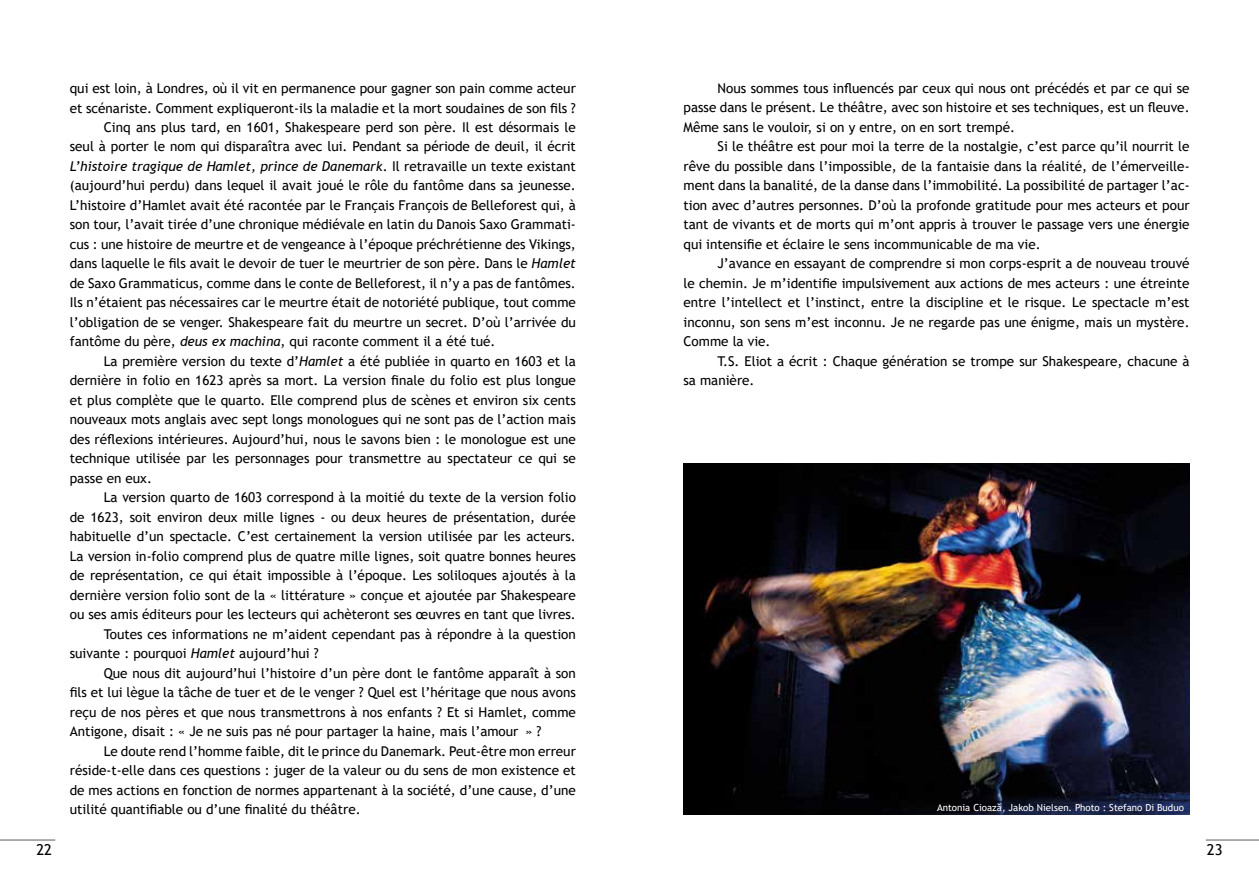
<style>
.page{position:relative;width:1259px;height:893px;background:#fff}
.page>*{position:absolute;margin:0;border:0;box-sizing:border-box;transform-origin:0 0}
.t1{font:15px "Trebuchet MS";color:#000}
.t2{font:13.5px/19.5px "Trebuchet MS";color:#000;text-align:justify}
.t3{font:italic 13.5px "Trebuchet MS";color:#000}
.t4{font:9.75px "Trebuchet MS";color:#fff}
.s1{font-style:normal}
.s2{font-style:italic}
</style>
<div class="page">
<hr style="left:0;top:840px;width:55px;height:1px;background:#000">
<hr style="left:1205px;top:840px;width:54px;height:1px;background:#000">
<img style="left:683px;top:464px;width:506px;height:351px">
<p class="t2" style="left:70px;top:78px;width:507px">qui est loin, à Londres, où il vit en permanence pour gagner son pain comme acteur</p>
<p class="t2" style="left:70px;top:98px;width:507px">et scénariste. Comment expliqueront-ils la maladie et la mort soudaines de son fils ?</p>
<p class="t2" style="left:104px;top:117px;width:473px">Cinq ans plus tard, en 1601, Shakespeare perd son père. Il est désormais le</p>
<p class="t2" style="left:70px;top:137px;width:507px">seul à porter le nom qui disparaîtra avec lui. Pendant sa période de deuil, il écrit</p>
<p class="t3" style="left:70px;top:158px;width:507px">L’histoire tragique de Hamlet, prince de Danemark<span class="s1">. Il retravaille un texte existant</span></p>
<p class="t2" style="left:70px;top:176px;width:507px">(aujourd’hui perdu) dans lequel il avait joué le rôle du fantôme dans sa jeunesse.</p>
<p class="t2" style="left:70px;top:195px;width:507px">L’histoire d’Hamlet avait été racontée par le Français François de Belleforest qui, à</p>
<p class="t2" style="left:70px;top:215px;width:507px">son tour, l’avait tirée d’une chronique médiévale en latin du Danois Saxo Grammati-</p>
<p class="t2" style="left:70px;top:234px;width:507px">cus : une histoire de meurtre et de vengeance à l’époque préchrétienne des Vikings,</p>
<p class="t2" style="left:70px;top:254px;width:507px">dans laquelle le fils avait le devoir de tuer le meurtrier de son père. Dans le <span class="s2">Hamlet</span></p>
<p class="t2" style="left:70px;top:273px;width:507px">de Saxo Grammaticus, comme dans le conte de Belleforest, il n’y a pas de fantômes.</p>
<p class="t2" style="left:70px;top:293px;width:507px">Ils n’étaient pas nécessaires car le meurtre était de notoriété publique, tout comme</p>
<p class="t2" style="left:70px;top:312px;width:507px">l’obligation de se venger. Shakespeare fait du meurtre un secret. D’où l’arrivée du</p>
<p class="t2" style="left:70px;top:332px;width:427px">fantôme du père, <span class="s2">deus ex machina</span>, qui raconte comment il a été tué.</p>
<p class="t2" style="left:104px;top:351px;width:473px">La première version du texte d’<span class="s2">Hamlet</span> a été publiée in quarto en 1603 et la</p>
<p class="t2" style="left:70px;top:371px;width:507px">dernière in folio en 1623 après sa mort. La version finale du folio est plus longue</p>
<p class="t2" style="left:70px;top:390px;width:507px">et plus complète que le quarto. Elle comprend plus de scènes et environ six cents</p>
<p class="t2" style="left:70px;top:410px;width:507px">nouveaux mots anglais avec sept longs monologues qui ne sont pas de l’action mais</p>
<p class="t2" style="left:70px;top:429px;width:507px">des réflexions intérieures. Aujourd’hui, nous le savons bien : le monologue est une</p>
<p class="t2" style="left:70px;top:449px;width:507px">technique utilisée par les personnages pour transmettre au spectateur ce qui se</p>
<p class="t2" style="left:70px;top:468px;width:84px">passe en eux.</p>
<p class="t2" style="left:104px;top:488px;width:473px">La version quarto de 1603 correspond à la moitié du texte de la version folio</p>
<p class="t2" style="left:70px;top:507px;width:507px">de 1623, soit environ deux mille lignes - ou deux heures de présentation, durée</p>
<p class="t2" style="left:70px;top:527px;width:507px">habituelle d’un spectacle. C’est certainement la version utilisée par les acteurs.</p>
<p class="t2" style="left:70px;top:546px;width:507px">La version in-folio comprend plus de quatre mille lignes, soit quatre bonnes heures</p>
<p class="t2" style="left:70px;top:566px;width:507px">de représentation, ce qui était impossible à l’époque. Les soliloques ajoutés à la</p>
<p class="t2" style="left:70px;top:585px;width:507px">dernière version folio sont de la « littérature » conçue et ajoutée par Shakespeare</p>
<p class="t2" style="left:70px;top:605px;width:507px">ou ses amis éditeurs pour les lecteurs qui achèteront ses œuvres en tant que livres.</p>
<p class="t2" style="left:104px;top:624px;width:473px">Toutes ces informations ne m’aident cependant pas à répondre à la question</p>
<p class="t2" style="left:70px;top:644px;width:250px">suivante : pourquoi <span class="s2">Hamlet</span> aujourd’hui ?</p>
<p class="t2" style="left:104px;top:663px;width:473px">Que nous dit aujourd’hui l’histoire d’un père dont le fantôme apparaît à son</p>
<p class="t2" style="left:70px;top:683px;width:507px">fils et lui lègue la tâche de tuer et de le venger ? Quel est l’héritage que nous avons</p>
<p class="t2" style="left:70px;top:702px;width:507px">reçu de nos pères et que nous transmettrons à nos enfants ? Et si Hamlet, comme</p>
<p class="t2" style="left:70px;top:722px;width:473px">Antigone, disait : « Je ne suis pas né pour partager la haine, mais l’amour » ?</p>
<p class="t2" style="left:104px;top:741px;width:473px">Le doute rend l’homme faible, dit le prince du Danemark. Peut-être mon erreur</p>
<p class="t2" style="left:70px;top:761px;width:507px">réside-t-elle dans ces questions : juger de la valeur ou du sens de mon existence et</p>
<p class="t2" style="left:70px;top:780px;width:507px">de mes actions en fonction de normes appartenant à la société, d’une cause, d’une</p>
<p class="t2" style="left:70px;top:800px;width:292px">utilité quantifiable ou d’une finalité du théâtre.</p>
<p class="t2" style="left:683px;top:78px;width:507px;text-indent:34px">Nous sommes tous influencés par ceux qui nous ont précédés et par ce qui se passe dans le présent. Le théâtre, avec son histoire et ses techniques, est un fleuve.<br>Même sans le vouloir, si on y entre, on en sort trempé.</p>
<p class="t2" style="left:683px;top:137px;width:507px;text-indent:34px">Si le théâtre est pour moi la terre de la nostalgie, c’est parce qu’il nourrit le rêve du possible dans l’impossible, de la fantaisie dans la réalité, de l’émerveille&shy;ment dans la banalité, de la danse dans l’immobilité. La possibilité de partager l’ac&shy;tion avec d’autres personnes. D’où la profonde gratitude pour mes acteurs et pour tant de vivants et de morts qui m’ont appris à trouver le passage vers une énergie qui intensifie et éclaire le sens incommunicable de ma vie.</p>
<p class="t2" style="left:683px;top:254px;width:507px;text-indent:34px">J’avance en essayant de comprendre si mon corps-esprit a de nouveau trouvé le chemin. Je m’identifie impulsivement aux actions de mes acteurs : une étreinte entre l’intellect et l’instinct, entre la discipline et le risque. Le spectacle m’est inconnu, son sens m’est inconnu. Je ne regarde pas une énigme, mais un mystère.<br>Comme la vie.</p>
<p class="t2" style="left:683px;top:351px;width:507px;text-indent:34px">T.S. Eliot a écrit : Chaque génération se trompe sur Shakespeare, chacune à sa manière.</p>
<p class="t4" style="left:937px;top:802px;width:248px">Antonia Cioază, Jakob Nielsen. Photo : Stefano Di Buduo</p>
<p class="t1" style="left:36px;top:840px;width:17px">22</p>
<p class="t1" style="left:1207px;top:840px;width:17px">23</p>
</div>
